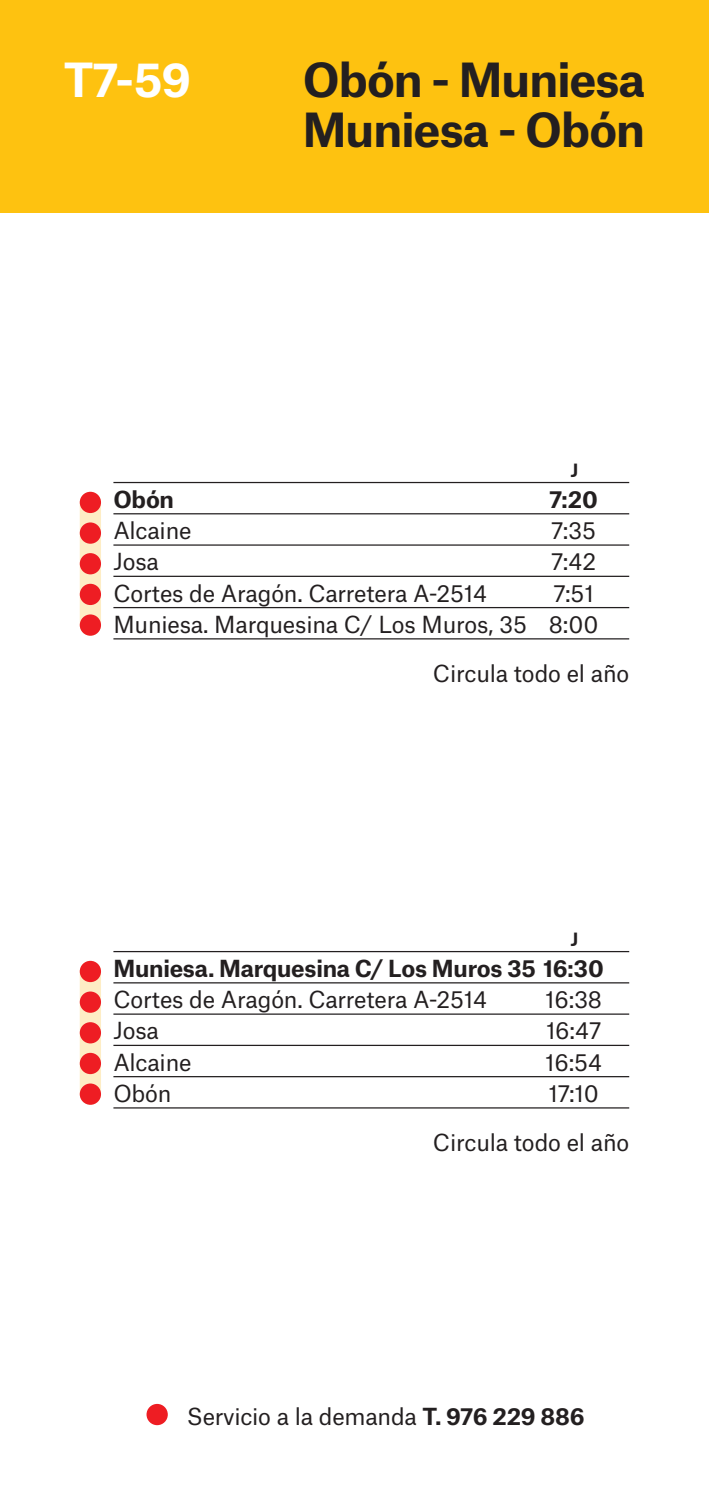
<style>
.page{position:relative;width:709px;height:1489px;background:#fff}
.page>*{position:absolute;margin:0;border:0;box-sizing:border-box;transform-origin:0 0}
.t1{font:700 45px/50px "Atlas Grotesk";letter-spacing:-.02em;color:#231f20}
.t2{font:700 45px "Atlas Grotesk";color:#fff}
.t3{font:22.5px/31.2px "Atlas Grotesk";letter-spacing:-.01em;color:#231f20;text-align:right}
.t4{font:700 22.5px "Atlas Grotesk";letter-spacing:-.01em;color:#231f20}
.t5{font:700 17.5px "Atlas Grotesk";color:#231f20}
.s1{font-weight:700}
</style>
<div class="page">
<div style="left:0;top:0;width:709px;height:213px;background:#fec210"></div>
<hr style="left:113px;top:482px;width:516px;height:1px;background:#231f20">
<hr style="left:113px;top:513px;width:516px;height:1px;background:#231f20">
<hr style="left:113px;top:544px;width:516px;height:1px;background:#231f20">
<hr style="left:113px;top:575px;width:516px;height:2px;background:#231f20">
<hr style="left:113px;top:607px;width:516px;height:1px;background:#231f20">
<hr style="left:113px;top:638px;width:516px;height:1px;background:#231f20">
<div style="left:80px;top:492px;width:21px;height:143px;background:#feedc5;border-radius:11px"></div>
<div style="left:80px;top:583px;width:21px;height:22px;background:#ee1d23;border-radius:50%"></div>
<div style="left:80px;top:553px;width:21px;height:21px;background:#ee1d23;border-radius:50%"></div>
<div style="left:80px;top:522px;width:21px;height:21px;background:#ee1d23;border-radius:50%"></div>
<div style="left:80px;top:492px;width:21px;height:21px;background:#ee1d23;border-radius:50%"></div>
<div style="left:80px;top:614px;width:21px;height:21px;background:#ee1d23;border-radius:50%"></div>
<hr style="left:113px;top:950px;width:516px;height:2px;background:#231f20">
<hr style="left:113px;top:982px;width:516px;height:1px;background:#231f20">
<hr style="left:113px;top:1013px;width:516px;height:1px;background:#231f20">
<hr style="left:113px;top:1044px;width:516px;height:1px;background:#231f20">
<hr style="left:113px;top:1075px;width:516px;height:2px;background:#231f20">
<hr style="left:113px;top:1107px;width:516px;height:1px;background:#231f20">
<div style="left:80px;top:960px;width:21px;height:144px;background:#feedc5;border-radius:11px"></div>
<div style="left:80px;top:1052px;width:21px;height:22px;background:#ee1d23;border-radius:50%"></div>
<div style="left:80px;top:1022px;width:21px;height:21px;background:#ee1d23;border-radius:50%"></div>
<div style="left:80px;top:991px;width:21px;height:21px;background:#ee1d23;border-radius:50%"></div>
<div style="left:80px;top:960px;width:21px;height:22px;background:#ee1d23;border-radius:50%"></div>
<div style="left:80px;top:1083px;width:21px;height:21px;background:#ee1d23;border-radius:50%"></div>
<div style="left:146px;top:1403px;width:22px;height:21px;background:#ee1d23;border-radius:50%"></div>
<h1 class="t2" style="left:64px;top:43px;width:129px">T7-59</h1>
<h1 class="t1" style="left:303px;top:50px;width:344px">Obón - Muniesa<br>Muniesa - Obón</h1>
<p class="t5" style="left:570px;top:455px;width:9px">J</p>
<p class="t4" style="left:113px;top:481px;width:62px">Obón</p>
<p class="t4" style="left:549px;top:481px;width:50px">7:20</p>
<p class="t3" style="left:113px;top:512px;width:80px">Alcaine</p>
<p class="t3" style="left:551px;top:512px;width:46px">7:35</p>
<p class="t3" style="left:113px;top:544px;width:47px">Josa</p>
<p class="t3" style="left:551px;top:544px;width:46px">7:42</p>
<p class="t3" style="left:113px;top:575px;width:375px">Cortes de Aragón. Carretera A-2514</p>
<p class="t3" style="left:113px;top:575px;width:486px">7:51<br>Muniesa. Marquesina C/ Los Muros, 35 8:00</p>
<p class="t3" style="left:433px;top:655px;width:198px">Circula todo el año</p>
<p class="t5" style="left:570px;top:924px;width:9px">J</p>
<p class="t4" style="left:113px;top:949px;width:492px">Muniesa. Marquesina C/ Los Muros 35 16:30</p>
<p class="t3" style="left:113px;top:981px;width:375px">Cortes de Aragón. Carretera A-2514</p>
<p class="t3" style="left:545px;top:981px;width:58px">16:38</p>
<p class="t3" style="left:113px;top:1012px;width:47px">Josa</p>
<p class="t3" style="left:546px;top:1012px;width:57px">16:47</p>
<p class="t3" style="left:113px;top:1044px;width:80px">Alcaine</p>
<p class="t3" style="left:545px;top:1044px;width:58px">16:54</p>
<p class="t3" style="left:113px;top:1075px;width:60px">Obón</p>
<p class="t3" style="left:433px;top:1066px;width:198px;line-height:48.8px;text-align:left;text-indent:116px">17:10<br>Circula todo el año</p>
<p class="t3" style="left:187px;top:1398px;width:399px">Servicio a la demanda <span class="s1">T. 976 229 886</span></p>
</div>
